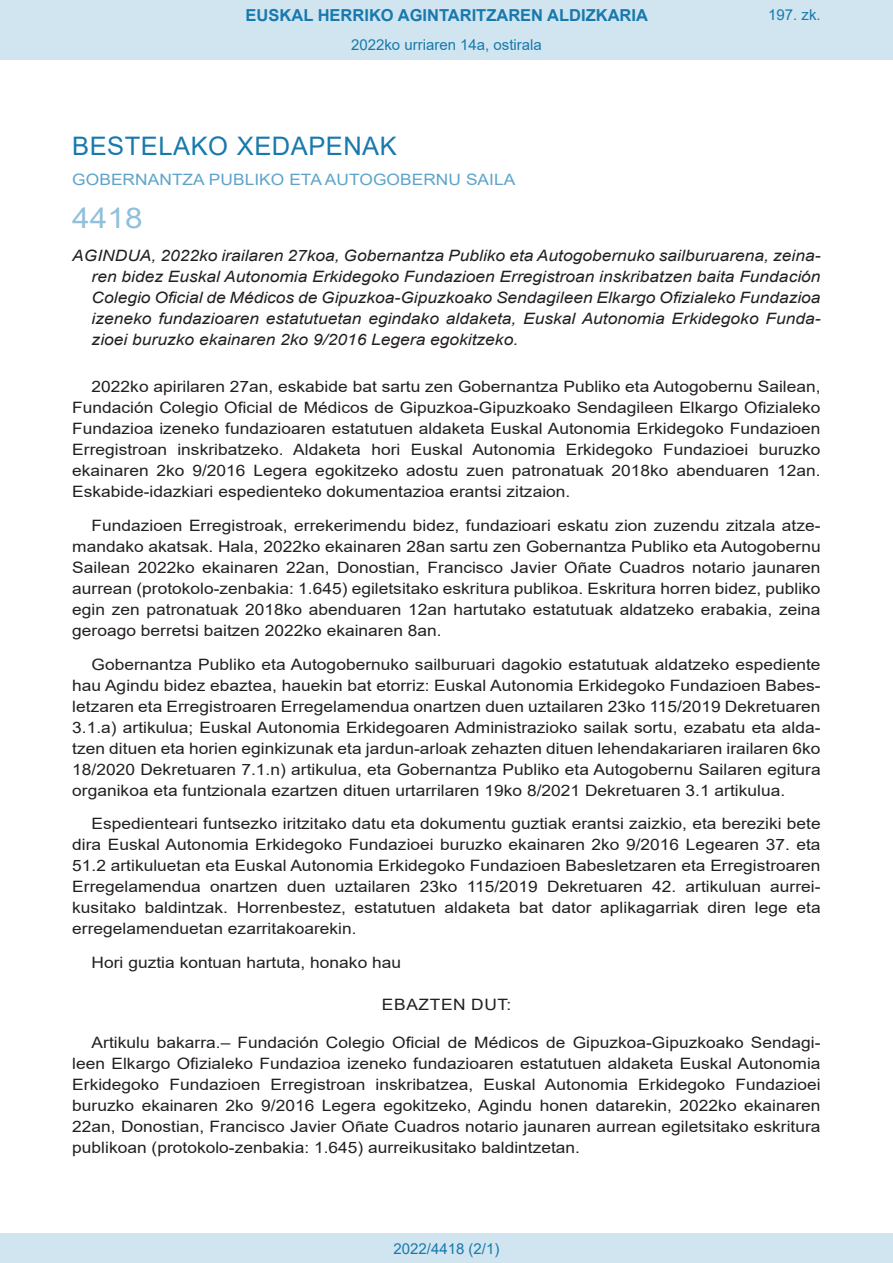
<style>
.page{position:relative;width:893px;height:1263px;background:#fff}
.page>*{position:absolute;margin:0;border:0;box-sizing:border-box;transform-origin:0 0}
.BOPVOrden{font:28.5px "Arial";color:#90c0db;scale:1.11 1}
.BOPVSeccion{font:25.5px "Arial";letter-spacing:.02em;color:#1879ad}
.t1{font:700 16.5px "Arial";color:#1879ad}
.BOPVDetalle{font:15.6px/21px "Arial";color:#231f20;text-align:justify;scale:1.11 1}
.BOPVTitulo{font:italic 15.6px/21px "Arial";color:#231f20;text-align:justify;scale:1.11 1}
.BOPVOrganismo{font:15.6px "Arial";letter-spacing:.005em;color:#5ea4ca;scale:1.11 1}
.BOPVClave{font:15.6px "Arial";letter-spacing:.035em;color:#231f20;scale:1.11 1}
.Paginacion_Centro{font:15px "Arial";color:#1879ad}
</style>
<div class="page">
<div style="left:0;top:0;width:893px;height:60px;background:#d0e5f0"></div>
<div style="left:0;top:1233px;width:893px;height:30px;background:#d0e5f0"></div>
<p class="t1" style="left:246px;top:3px;width:404px">EUSKAL HERRIKO AGINTARITZAREN ALDIZKARIA</p>
<p class="Paginacion_Centro" style="left:351px;top:35px;width:192px">2022ko urriaren 14a, ostirala</p>
<p class="Paginacion_Centro" style="left:768px;top:5px;width:54px">197. zk.</p>
<p class="BOPVSeccion" style="left:72px;top:128px;width:326px">BESTELAKO XEDAPENAK</p>
<p class="BOPVOrganismo" style="left:72px;top:169px;width:401px">GOBERNANTZA PUBLIKO ETA AUTOGOBERNU SAILA</p>
<p class="BOPVOrden" style="left:72px;top:198px;width:65px">4418</p>
<p class="BOPVTitulo" style="left:92px;top:246px;width:658px;text-indent:-19px">AGINDUA, 2022ko irailaren 27koa, Gobernantza Publiko eta Autogobernuko sailburuarena, zeina&shy;ren bidez Euskal Autonomia Erkidegoko Fundazioen Erregistroan inskribatzen baita Fundación Colegio Oficial de Médicos de Gipuzkoa-Gipuzkoako Sendagileen Elkargo Ofizialeko Fundazioa izeneko fundazioaren estatutuetan egindako aldaketa, Euskal Autonomia Erkidegoko Funda&shy;zioei buruzko ekainaren 2ko 9/2016 Legera egokitzeko.</p>
<p class="BOPVDetalle" style="left:72px;top:376px;width:676px;text-indent:19px">2022ko apirilaren 27an, eskabide bat sartu zen Gobernantza Publiko eta Autogobernu Sailean, Fundación Colegio Oficial de Médicos de Gipuzkoa-Gipuzkoako Sendagileen Elkargo Ofizialeko Fundazioa izeneko fundazioaren estatutuen aldaketa Euskal Autonomia Erkidegoko Fundazioen Erregistroan inskribatzeko. Aldaketa hori Euskal Autonomia Erkidegoko Fundazioei buruzko ekainaren 2ko 9/2016 Legera egokitzeko adostu zuen patronatuak 2018ko abenduaren 12an.<br>Eskabide-idazkiari espedienteko dokumentazioa erantsi zitzaion.</p>
<p class="BOPVDetalle" style="left:72px;top:515px;width:676px;text-indent:19px">Fundazioen Erregistroak, errekerimendu bidez, fundazioari eskatu zion zuzendu zitzala atze&shy;mandako akatsak. Hala, 2022ko ekainaren 28an sartu zen Gobernantza Publiko eta Autogobernu Sailean 2022ko ekainaren 22an, Donostian, Francisco Javier Oñate Cuadros notario jaunaren aurrean (protokolo-zenbakia: 1.645) egiletsitako eskritura publikoa. Eskritura horren bidez, publiko egin zen patronatuak 2018ko abenduaren 12an hartutako estatutuak aldatzeko erabakia, zeina geroago berretsi baitzen 2022ko ekainaren 8an.</p>
<p class="BOPVDetalle" style="left:72px;top:653px;width:676px;text-indent:19px">Gobernantza Publiko eta Autogobernuko sailburuari dagokio estatutuak aldatzeko espediente hau Agindu bidez ebaztea, hauekin bat etorriz: Euskal Autonomia Erkidegoko Fundazioen Babes&shy;letzaren eta Erregistroaren Erregelamendua onartzen duen uztailaren 23ko 115/2019 Dekretuaren 3.1.a) artikulua; Euskal Autonomia Erkidegoaren Administrazioko sailak sortu, ezabatu eta alda&shy;tzen dituen eta horien eginkizunak eta jardun-arloak zehazten dituen lehendakariaren irailaren 6ko 18/2020 Dekretuaren 7.1.n) artikulua, eta Gobernantza Publiko eta Autogobernu Sailaren egitura organikoa eta funtzionala ezartzen dituen urtarrilaren 19ko 8/2021 Dekretuaren 3.1 artikulua.</p>
<p class="BOPVDetalle" style="left:72px;top:813px;width:676px;text-indent:19px">Espedienteari funtsezko iritzitako datu eta dokumentu guztiak erantsi zaizkio, eta bereziki bete dira Euskal Autonomia Erkidegoko Fundazioei buruzko ekainaren 2ko 9/2016 Legearen 37. eta 51.2 artikuluetan eta Euskal Autonomia Erkidegoko Fundazioen Babesletzaren eta Erregistroaren Erregelamendua onartzen duen uztailaren 23ko 115/2019 Dekretuaren 42. artikuluan aurrei&shy;kusitako baldintzak. Horrenbestez, estatutuen aldaketa bat dator aplikagarriak diren lege eta erregelamenduetan ezarritakoarekin.</p>
<p class="BOPVDetalle" style="left:92px;top:952px;width:280px">Hori guztia kontuan hartuta, honako hau</p>
<p class="BOPVClave" style="left:382px;top:994px;width:118px">EBAZTEN DUT:</p>
<p class="BOPVDetalle" style="left:72px;top:1032px;width:676px;text-indent:19px">Artikulu bakarra.– Fundación Colegio Oficial de Médicos de Gipuzkoa-Gipuzkoako Sendagi&shy;leen Elkargo Ofizialeko Fundazioa izeneko fundazioaren estatutuen aldaketa Euskal Autonomia Erkidegoko Fundazioen Erregistroan inskribatzea, Euskal Autonomia Erkidegoko Fundazioei buruzko ekainaren 2ko 9/2016 Legera egokitzeko, Agindu honen datarekin, 2022ko ekainaren 22an, Donostian, Francisco Javier Oñate Cuadros notario jaunaren aurrean egiletsitako eskritura publikoan (protokolo-zenbakia: 1.645) aurreikusitako baldintzetan.</p>
<p class="Paginacion_Centro" style="left:393px;top:1238px;width:107px">2022/4418 (2/1)</p>
</div>
